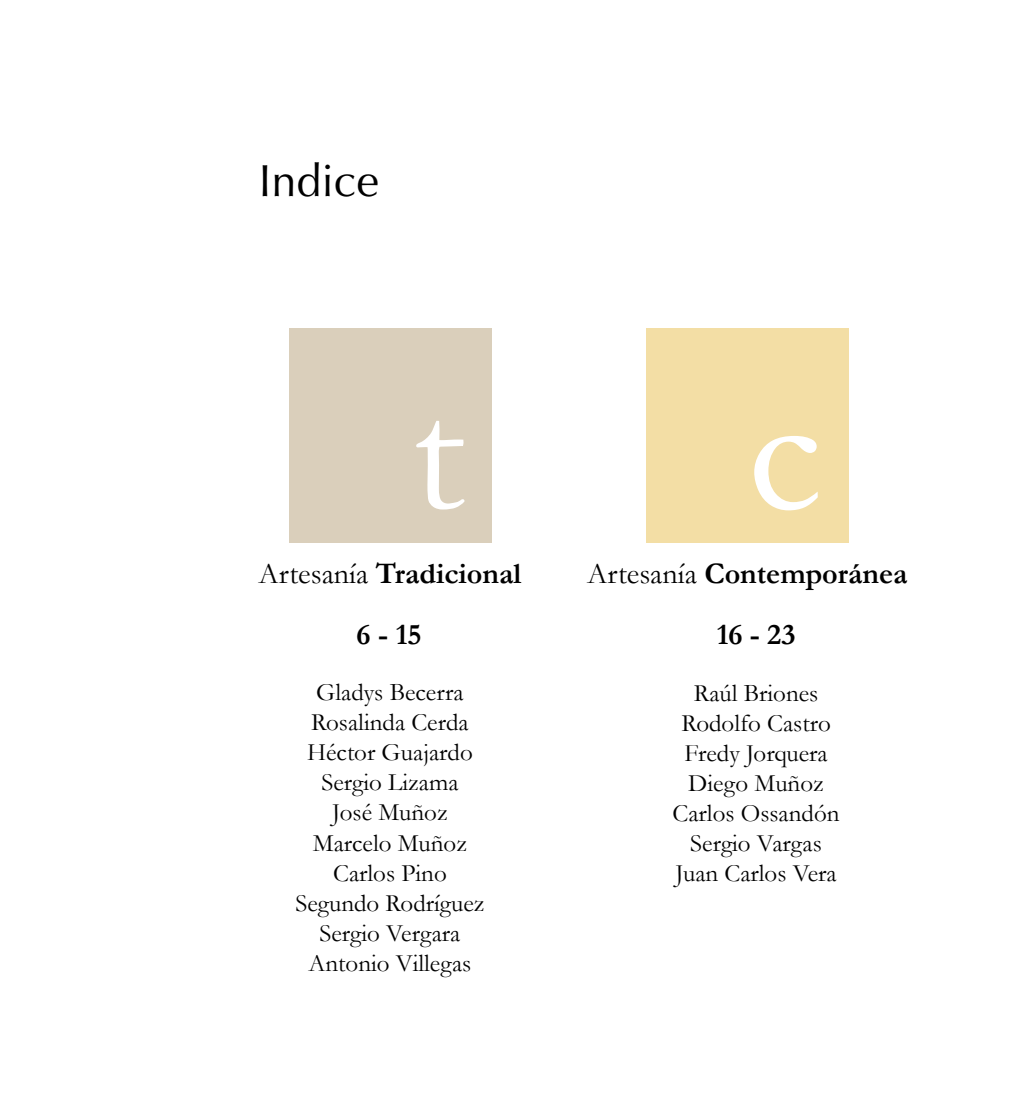
<style>
.page{position:relative;width:1014px;height:1106px;background:#fff}
.page>*{position:absolute;margin:0;border:0;box-sizing:border-box;transform-origin:0 0}
.t1{font:180px "Garamond";color:#fff}
.t2{font:45px "Optima LT Std";color:#000}
.t3{font:700 30px "Garamond";color:#000}
.t4{font:25px/30px "Garamond";color:#000;text-align:center}
.s1{font-weight:400}
</style>
<div class="page">
<div style="left:289px;top:328px;width:202px;height:214px;background:#dacfbb"></div>
<div style="left:646px;top:328px;width:202px;height:214px;background:#f3dea5"></div>
<h2 class="t2" style="left:259px;top:154px;width:122px">I ndice</h2>
<h1 class="t1" style="left:411px;top:330px;width:54px">t</h1>
<p class="t3" style="left:258px;top:553px;width:264px"><span class="s1">Artesanía</span> Tradicional</p>
<h1 class="t1" style="left:747px;top:330px;width:77px">c</h1>
<p class="t3" style="left:587px;top:553px;width:322px"><span class="s1">Artesanía</span> Contemporánea</p>
<p class="t3" style="left:356px;top:613px;width:67px">6 - 15</p>
<p class="t3" style="left:716px;top:613px;width:80px">16 - 23</p>
<p class="t4" style="left:295px;top:677px;width:190px">Gladys Becerra<br>Rosalinda Cerda<br>Héctor Guajardo<br>Sergio Lizama<br>José Muñoz<br>Marcelo Muñoz<br>Carlos Pino<br>Segundo Rodríguez<br>Sergio Vergara<br>Antonio Villegas</p>
<p class="t4" style="left:672px;top:677px;width:168px">Raúl Briones<br>Rodolfo Castro<br>Fredy Jorquera<br>Diego Muñoz<br>Carlos Ossandón<br>Sergio Vargas<br>Juan Carlos Vera</p>
</div>
